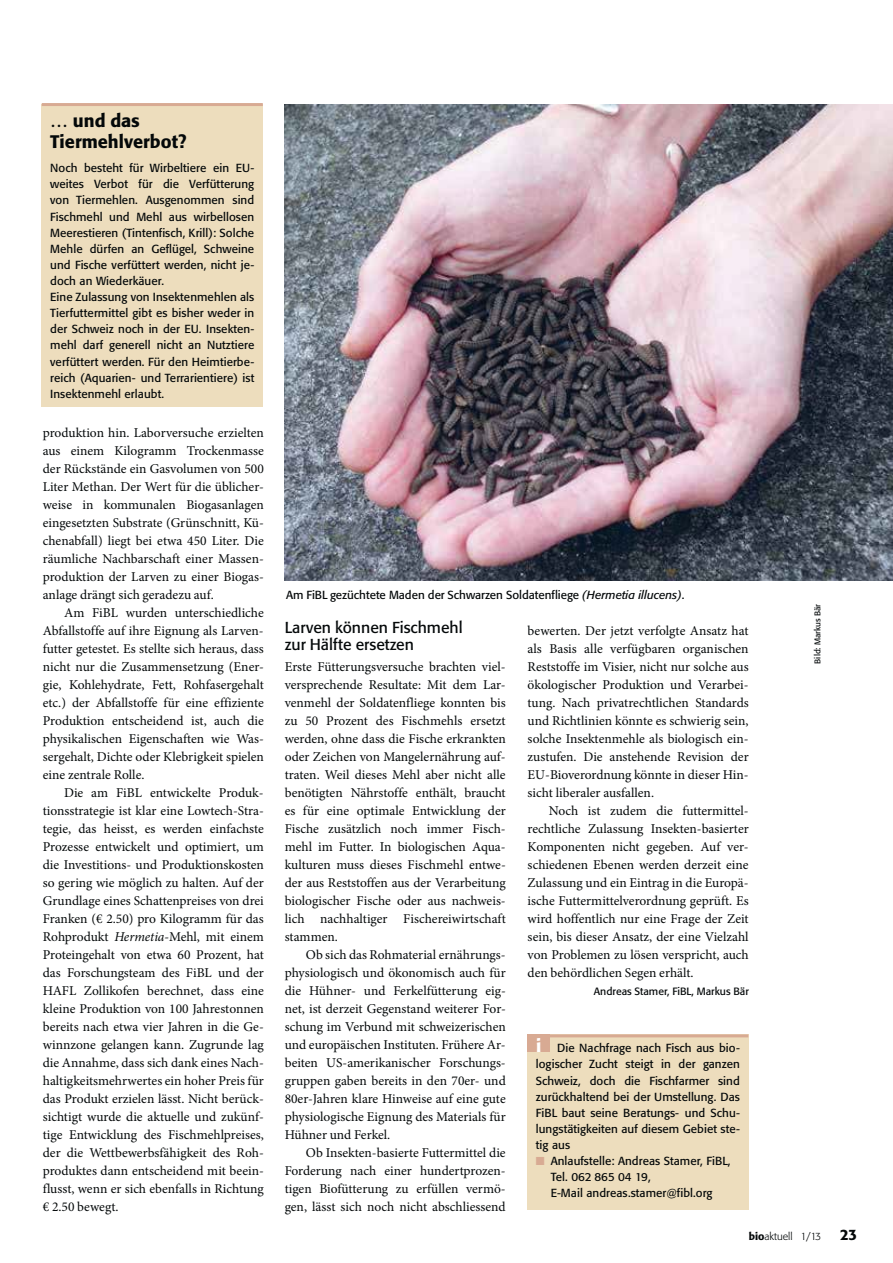
<style>
.page{position:relative;width:893px;height:1263px;background:#fff}
.page>*{position:absolute;margin:0;border:0;box-sizing:border-box;transform-origin:0 0}
.t1{font:500 18px/20.2px "Formata BQ";color:#040809}
.t2{font:500 18px "Formata BQ";color:#fff}
.t3{font:15.75px/16.5px "Formata BQ";color:#040809}
.t4{font:500 15px "Formata BQ";color:#040809}
.t5{font:13.5px/18px "Minion Pro";color:#040809;text-align:justify}
.t6{font:11.55px/16px "Formata BQ";letter-spacing:.005em;color:#040809}
.t7{font:10.5px "Formata BQ";color:#040809}
.t8{font:300 10.5px "Formata BQ";color:#040809}
.t9{font:8.25px "Formata BQ";color:#040809}
.s1{font-style:italic}
.s2{color:#d8aa93}
.s3{font-weight:500}
</style>
<div class="page">
<div style="left:42px;top:105px;width:221px;height:302px;background:#edddbd"></div>
<hr style="left:42px;top:103px;width:221px;height:3px;background:#d8aa93">
<div style="left:527px;top:1035px;width:221px;height:175px;background:#edddbd"></div>
<div style="left:527px;top:1034px;width:23px;height:18px;background:#d8aa93"></div>
<hr style="left:527px;top:1034px;width:221px;height:3px;background:#d8aa93">
<img style="left:285px;top:104px;width:608px;height:477px">
<h1 class="t1" style="left:50px;top:112px;width:138px">… und das<br>Tiermehlverbot?</h1>
<p class="t6" style="left:50px;top:161px;width:206px">Noch besteht für Wirbeltiere ein EU&shy;weites Verbot für die Verfütterung von Tiermehlen. Ausgenommen sind Fischmehl und Mehl aus wirbellosen Meerestieren (Tintenfisch, Krill): Solche Mehle dürfen an Geflügel, Schweine und Fische verfüttert werden, nicht je&shy;doch an Wiederkäuer.<br>Eine Zulassung von Insektenmehlen als Tierfuttermittel gibt es bisher weder in der Schweiz noch in der EU. Insekten&shy;mehl darf generell nicht an Nutztiere verfüttert werden. Für den Heimtierbe&shy;reich (Aquarien- und Terrarientiere) ist Insektenmehl erlaubt.</p>
<p class="t5" style="left:43px;top:425px;width:223px">produktion hin. Laborversuche erzielten aus einem Kilogramm Trockenmasse der Rückstände ein Gasvolumen von 500<br>Liter Methan. Der Wert für die üblicher&shy;weise in kommunalen Biogasanlagen eingesetzten Substrate (Grünschnitt, Kü&shy;chenabfall) liegt bei etwa 450 Liter. Die räumliche Nachbarschaft einer Massen&shy;produktion der Larven zu einer Biogas&shy;anlage drängt sich geradezu auf.</p>
<p class="t5" style="left:43px;top:605px;width:223px;text-indent:21px">Am FiBL wurden unterschiedliche Abfallstoffe auf ihre Eignung als Larven&shy;futter getestet. Es stellte sich heraus, dass nicht nur die Zusammensetzung (Ener&shy;gie, Kohlehydrate, Fett, Rohfasergehalt etc.) der Abfallstoffe für eine effiziente Produktion entscheidend ist, auch die physikalischen Eigenschaften wie Was&shy;sergehalt, Dichte oder Klebrigkeit spielen eine zentrale Rolle.</p>
<p class="t5" style="left:43px;top:785px;width:223px;text-indent:21px">Die am FiBL entwickelte Produk&shy;tionsstrategie ist klar eine Lowtech-Stra&shy;tegie, das heisst, es werden einfachste Prozesse entwickelt und optimiert, um die Investitions- und Produktionskosten so gering wie möglich zu halten. Auf der Grundlage eines Schattenpreises von drei Franken (€ 2.50) pro Kilogramm für das Rohprodukt <span class="s1">Hermetia-</span>Mehl, mit einem Proteingehalt von etwa 60 Prozent, hat das Forschungsteam des FiBL und der HAFL Zollikofen berechnet, dass eine kleine Produktion von 100 Jahrestonnen bereits nach etwa vier Jahren in die Ge&shy;winnzone gelangen kann. Zugrunde lag die Annahme, dass sich dank eines Nach&shy;haltigkeitsmehrwertes ein hoher Preis für das Produkt erzielen lässt. Nicht berück&shy;sichtigt wurde die aktuelle und zukünf&shy;tige Entwicklung des Fischmehlpreises, der die Wettbewerbsfähigkeit des Roh&shy;produktes dann entscheidend mit beein&shy;flusst, wenn er sich ebenfalls in Richtung € 2.50 bewegt.</p>
<p class="t6" style="left:286px;top:588px;width:400px">Am FiBL gezüchtete Maden der Schwarzen Soldatenfliege <span class="s1">(Hermetia illucens)</span>.</p>
<p class="t3" style="left:285px;top:620px;width:179px">Larven können Fischmehl zur Hälfte ersetzen</p>
<p class="t5" style="left:285px;top:659px;width:223px">Erste Fütterungsversuche brachten viel&shy;versprechende Resultate: Mit dem Lar&shy;venmehl der Soldatenfliege konnten bis zu 50 Prozent des Fischmehls ersetzt werden, ohne dass die Fische erkrankten oder Zeichen von Mangelernährung auf&shy;traten. Weil dieses Mehl aber nicht alle benötigten Nährstoffe enthält, braucht es für eine optimale Entwicklung der Fische zusätzlich noch immer Fisch&shy;mehl im Futter. In biologischen Aqua&shy;kulturen muss dieses Fischmehl entwe&shy;der aus Reststoffen aus der Verarbeitung biologischer Fische oder aus nachweis&shy;lich nachhaltiger Fischereiwirtschaft stammen.</p>
<p class="t5" style="left:285px;top:947px;width:223px;text-indent:21px">Ob sich das Rohmaterial ernährungs&shy;physiologisch und ökonomisch auch für die Hühner- und Ferkelfütterung eig&shy;net, ist derzeit Gegenstand weiterer For&shy;schung im Verbund mit schweizerischen und europäischen Instituten. Frühere Ar&shy;beiten US-amerikanischer Forschungs&shy;gruppen gaben bereits in den 70er- und 80er-Jahren klare Hinweise auf eine gute physiologische Eignung des Materials für Hühner und Ferkel.</p>
<p class="t5" style="left:285px;top:1145px;width:223px;text-indent:21px">Ob Insekten-basierte Futtermittel die Forderung nach einer hundertprozen&shy;tigen Biofütterung zu erfüllen vermö&shy;gen, lässt sich noch nicht abschliessend</p>
<p class="t5" style="left:528px;top:623px;width:223px">bewerten. Der jetzt verfolgte Ansatz hat als Basis alle verfügbaren organischen Reststoffe im Visier, nicht nur solche aus ökologischer Produktion und Verarbei&shy;tung. Nach privatrechtlichen Standards und Richtlinien könnte es schwierig sein, solche Insektenmehle als biologisch ein&shy;zustufen. Die anstehende Revision der EU-Bioverordnung könnte in dieser Hin&shy;sicht liberaler ausfallen.</p>
<p class="t5" style="left:528px;top:803px;width:223px;text-indent:21px">Noch ist zudem die futtermittel&shy;rechtliche Zulassung Insekten-basierter Komponenten nicht gegeben. Auf ver&shy;schiedenen Ebenen werden derzeit eine Zulassung und ein Eintrag in die Europä&shy;ische Futtermittelverordnung geprüft. Es wird hoffentlich nur eine Frage der Zeit sein, bis dieser Ansatz, der eine Vielzahl von Problemen zu lösen verspricht, auch den behördlichen Segen erhält.</p>
<p class="t7" style="left:594px;top:986px;width:156px">Andreas Stamer, FiBL, Markus Bär</p>
<h1 class="t2" style="left:536px;top:1037px;width:7px">i</h1>
<p class="t6" style="left:536px;top:1041px;width:206px;text-align:justify;text-indent:21px">Die Nachfrage nach Fisch aus bio&shy;logischer Zucht steigt in der ganzen Schweiz, doch die Fischfarmer sind zurückhaltend bei der Umstellung. Das FiBL baut seine Beratungs- und Schu&shy;lungstätigkeiten auf diesem Gebiet ste&shy;tig aus</p>
<p class="t6" style="left:551px;top:1154px;width:181px;text-indent:-15px"><span class="s2">■</span> Anlaufstelle: Andreas Stamer, FiBL,<br>Tel. 062 865 04 19,<br>E-Mail andreas.stamer@fibl.org</p>
<p class="t9" style="left:813px;top:664px;width:61px;rotate:-90deg">Bild: Markus Bär</p>
<p class="t8" style="left:749px;top:1232px;width:74px"><span class="s3">bio</span>aktuell 1/13</p>
<p class="t4" style="left:840px;top:1228px;width:19px">23</p>
</div>
